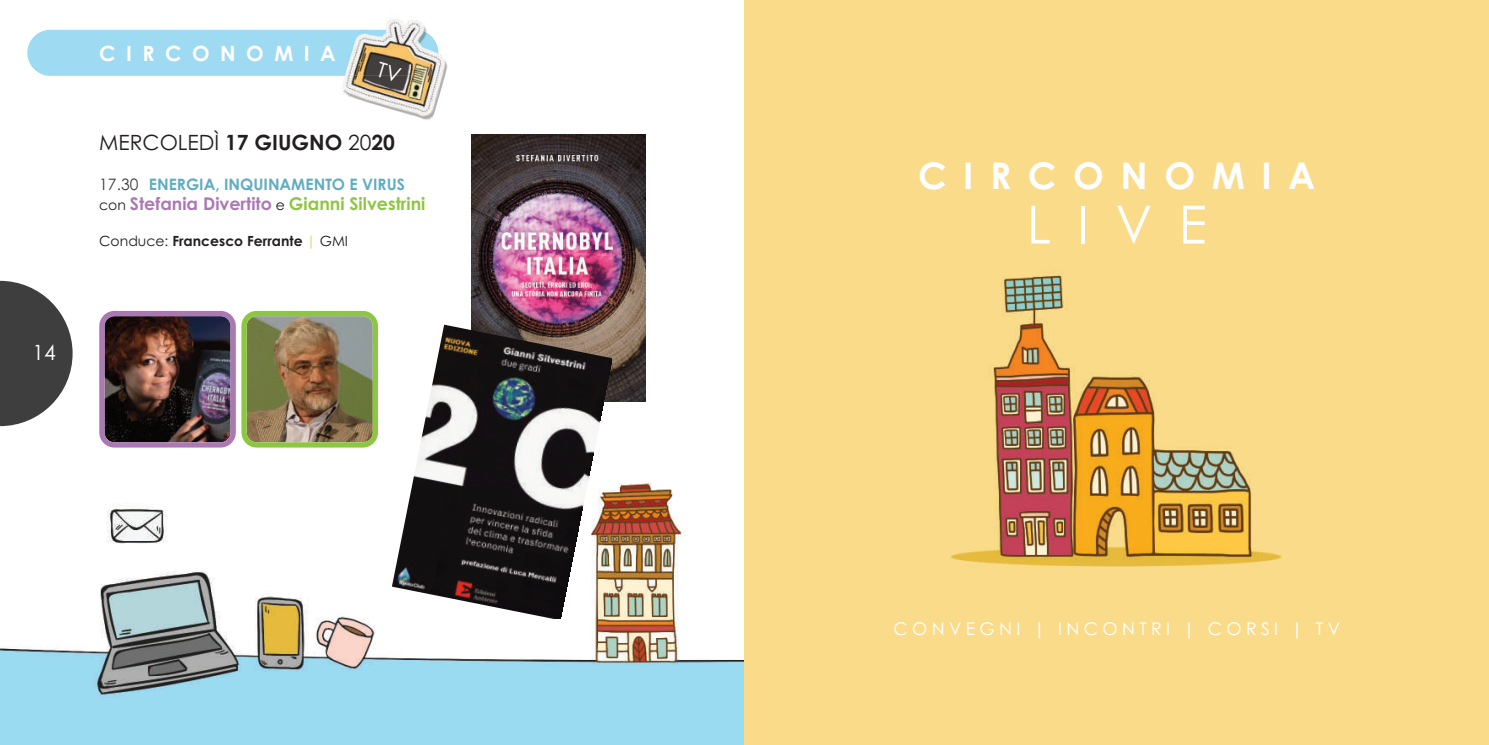
<style>
.page{position:relative;width:1489px;height:745px;background:#fff}
.page>*{position:absolute;margin:0;border:0;box-sizing:border-box;transform-origin:0 0}
.t1{font:52.5px "Century Gothic";color:#fff}
.t2{font:700 36.75px "Century Gothic";letter-spacing:.45em;color:#fff}
.t3{font:21px "Century Gothic";color:#231f20}
.t4{font:700 21px "Century Gothic";letter-spacing:.5em;color:#fff}
.t5{font:21px "Century Gothic";color:#fff}
.t6{font:700 17.5px "Century Gothic";color:#ab78b3}
.t7{font:17.5px "Century Gothic";letter-spacing:.25em;color:#fff}
.t8{font:700 15.75px "Century Gothic";color:#61adc0}
.t9{font:700 14px "Century Gothic";color:#231f20}
.s1{font-weight:700}
.s2{font-weight:400;color:#3e3e3f}
.s3{font-weight:400;font-size:14px;color:#231f20}
.s4{color:#8dc640}
.s5{font-weight:400}
.s6{font-weight:400;color:#e9cb6f}
</style>
<div class="page">
<img style="left:0;top:385px;width:744px;height:359px">
<svg style="left:0;top:280px;width:73px;height:146px"></svg>
<div style="left:744px;top:0;width:744px;height:744px;background:#fadb89"></div>
<img style="left:950px;top:271px;width:332px;height:296px">
<img style="left:471px;top:134px;width:174px;height:267px">
<div style="left:27px;top:30px;width:411px;height:46px;background:#9edbf2;border-radius:23px"></div>
<img style="left:339px;top:19px;width:109px;height:101px">
<img style="left:415px;top:30px;width:23px;height:46px">
<img style="left:99px;top:311px;width:279px;height:136px">
<img style="left:392px;top:324px;width:220px;height:294px">
<svg style="left:376px;top:62px;width:26px;height:21px"></svg>
<p class="t5" style="left:33px;top:340px;width:25px">14</p>
<p class="t4" style="left:99px;top:42px;width:238px">CIRCONOMIA</p>
<p class="t3" style="left:99px;top:130px;width:297px">MERCOLEDÌ <span class="s1">17 GIUGNO</span> 20<span class="s1">20</span></p>
<p class="t8" style="left:99px;top:175px;width:307px"><span class="s2">17.30</span> ENERGIA, INQUINAMENTO E VIRUS</p>
<p class="t6" style="left:99px;top:194px;width:328px"><span class="s3">con</span> Stefania Divertito <span class="s3">e</span> <span class="s4">Gianni Silvestrini</span></p>
<p class="t9" style="left:99px;top:232px;width:250px"><span class="s5">Conduce:</span> Francesco Ferrante <span class="s6">|</span> <span class="s5">GMI</span></p>
<h2 class="t2" style="left:918px;top:155px;width:399px">CIRCONOMIA</h2>
<h1 class="t1" style="left:1026px;top:194px;width:181px">LIVE</h1>
<p class="t7" style="left:893px;top:618px;width:448px">CONVEGNI <span class="s1">|</span> INCONTRI <span class="s1">|</span> CORSI <span class="s1">|</span> TV</p>
</div>
